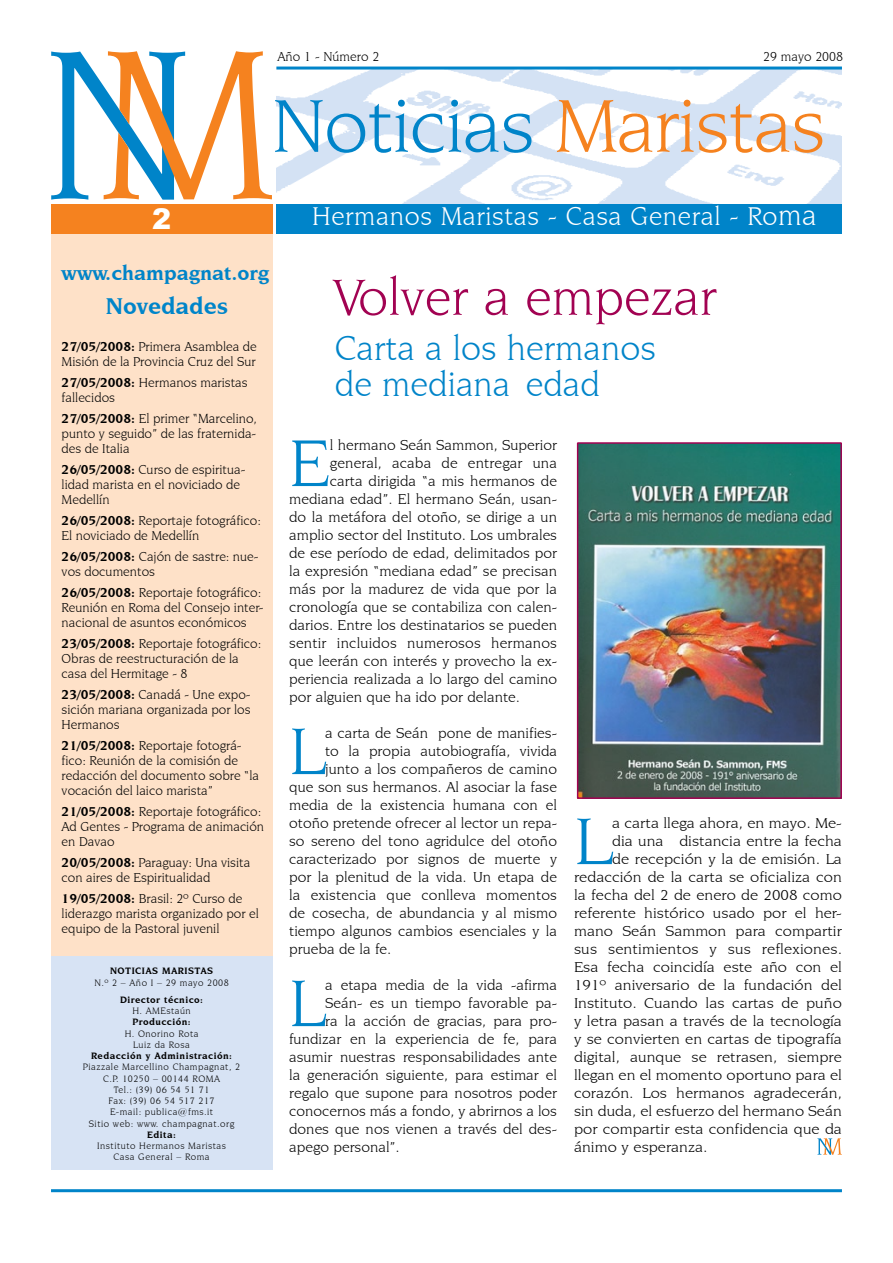
<style>
.page{position:relative;width:893px;height:1263px;background:#fff}
.page>*{position:absolute;margin:0;border:0;box-sizing:border-box;transform-origin:0 0}
.t1{font:79.5px "Novarese IT Cby BT";letter-spacing:-.015em;color:#0084c9}
.t2{font:70.05px "Novarese IT Cby BT";color:#0084c9;scale:1.04 1}
.t3{font:70.05px "Novarese IT Cby BT";color:#0084c9;scale:1.1 1}
.t4{font:54px "Novarese IT Cby BT";color:#a20252}
.t5{font:36px/36px "Novarese IT Cby BT";color:#0084c9}
.t6{font:900 28.5px "Arial";color:#fff}
.t7{font:27px "Novarese IT Cby BT";letter-spacing:.02em;color:#fff}
.t8{font:700 24px "Novarese IT Cby BT";color:#0085ca}
.t9{font:700 21px "Novarese IT Cby BT";color:#0084c9}
.t10{font:15px "Novarese IT Cby BT";color:#000;scale:1.04 1}
.t11{font:15px "Novarese IT Cby BT";color:#000;scale:1.1 1}
.t12{font:13.5px/15px "Novarese IT Cby BT";color:#000}
.t13{font:9.75px/11.2px "Novarese IT Cby BT";letter-spacing:.05em;color:#000;text-align:center}
.t14{font:700 9.75px "Novarese IT Cby BT";letter-spacing:.05em;color:#000}
.s1{color:#f5821f}
.s2{font-size:30px}
.s3{font-weight:700}
.s4{font-size:13.95px}
</style>
<div class="page">
<img style="left:276px;top:70px;width:566px;height:134px">
<hr style="left:276px;top:67px;width:566px;height:3px;background:#0084c9">
<div style="left:276px;top:204px;width:566px;height:30px;background:#0084c9"></div>
<svg style="left:51px;top:51px;width:221px;height:149px"></svg>
<hr style="left:51px;top:1189px;width:791px;height:3px;background:#0084c9">
<div style="left:51px;top:234px;width:221px;height:730px;background:#fee1c8"></div>
<div style="left:51px;top:956px;width:221px;height:213px;background:#d7e3f4"></div>
<div style="left:51px;top:204px;width:221px;height:30px;background:#f5821f"></div>
<img style="left:580px;top:445px;width:259px;height:351px">
<div style="left:577px;top:442px;width:265px;height:357px;border:2px solid #a20252"></div>
<svg style="left:817px;top:1138px;width:25px;height:17px"></svg>
<p class="t12" style="left:277px;top:49px;width:103px">Año 1 - Número 2</p>
<p class="t12" style="left:763px;top:49px;width:81px">29 mayo 2008</p>
<h3 class="t6" style="left:152px;top:198px;width:21px">2</h3>
<h1 class="t1" style="left:272px;top:79px;width:555px">Noticias <span class="s1">Maristas</span></h1>
<h3 class="t7" style="left:312px;top:201px;width:506px">Hermanos Maristas - Casa General - Ro<span class="s2">ma</span></h3>
<h3 class="t9" style="left:62px;top:260px;width:209px">www.champagnat.org</h3>
<h3 class="t8" style="left:106px;top:291px;width:124px">Novedades</h3>
<p class="t12" style="left:62px;top:339px;width:197px"><span class="s3">27/05/2008:</span> Primera Asamblea de<br>Misión de la Provincia Cruz del Sur</p>
<p class="t12" style="left:62px;top:375px;width:187px"><span class="s3">27/05/2008:</span> Hermanos maristas fallecidos</p>
<p class="t12" style="left:62px;top:411px;width:197px;text-align:justify"><span class="s3">27/05/2008:</span> E<span class="s4">l primer “Mar</span>celino, punto y seguido” de las fraternida&shy;des de Italia</p>
<p class="t12" style="left:62px;top:462px;width:185px"><span class="s3">26/05/2008:</span> Curso de espiritua&shy;lidad marista en el noviciado de<br>Medellín</p>
<p class="t12" style="left:62px;top:513px;width:201px"><span class="s3">26/05/2008:</span> Reportaje fotográfico:<br>El noviciado de Medellín</p>
<p class="t12" style="left:62px;top:549px;width:198px"><span class="s3">26/05/2008:</span> Cajón de sastre: nue&shy;vos documentos</p>
<p class="t12" style="left:62px;top:585px;width:203px"><span class="s3">26/05/2008:</span> Reportaje fotográfico:<br>Reunión en Roma del Consejo inter&shy;nacional de asuntos económicos</p>
<p class="t12" style="left:62px;top:636px;width:201px"><span class="s3">23/05/2008:</span> Reportaje fotográfico:<br>Obras de reestructuración de la casa del Hermitage - 8</p>
<p class="t12" style="left:62px;top:687px;width:190px;text-align:justify"><span class="s3">23/05/2008:</span> Canadá - Une expo&shy;sición mariana organizada por los Hermanos</p>
<p class="t12" style="left:62px;top:738px;width:199px"><span class="s3">21/05/2008:</span> Reportaje fotográ&shy;fico: Reunión de la comisión de redacción del documento sobre “la vocación del laico marista”</p>
<p class="t12" style="left:62px;top:804px;width:204px"><span class="s3">21/05/2008:</span> Reportaje fotográfico:<br>Ad Gentes - Programa de animación en Davao</p>
<p class="t12" style="left:62px;top:855px;width:190px"><span class="s3">20/05/2008:</span> Paraguay: Una visita con aires de Espiritualidad</p>
<p class="t12" style="left:62px;top:891px;width:199px"><span class="s3">19/05/2008:</span> Brasil: 2º Curso de liderazgo marista organizado por el equipo de la Pastoral juvenil</p>
<p class="t14" style="left:110px;top:965px;width:104px">noticiaS MARISTAS</p>
<p class="t13" style="left:94px;top:977px;width:136px">N.º 2 – Año I – 29 mayo 2008</p>
<p class="t14" style="left:120px;top:994px;width:85px">Director técnico:</p>
<p class="t13" style="left:132px;top:1005px;width:60px">H. AMEstaún</p>
<p class="t14" style="left:132px;top:1016px;width:60px">Producción:</p>
<p class="t13" style="left:125px;top:1028px;width:75px">H. Onorino Rota<br>Luiz da Rosa</p>
<p class="t14" style="left:91px;top:1050px;width:143px">Redacción y Administración:</p>
<p class="t13" style="left:83px;top:1061px;width:159px">Piazzale Marcellino Champagnat, 2<br>C.P. 10250 – 00144 ROMA<br>Tel.: (39) 06 54 51 71<br>Fax: (39) 06 54 517 217<br>E-mail: publica@fms.it<br>Sitio web: www. champagnat.org</p>
<p class="t14" style="left:147px;top:1129px;width:30px">Edita:</p>
<p class="t13" style="left:97px;top:1140px;width:130px">Instituto Hermanos Maristas<br>Casa General – Roma</p>
<h3 class="t4" style="left:335px;top:265px;width:383px">Volver a empezar</h3>
<h3 class="t5" style="left:335px;top:330px;width:323px">Carta a los hermanos de mediana edad</h3>
<h2 class="t2" style="left:289px;top:422px;width:41px">E</h2>
<p class="t10" style="left:330px;top:436px;width:220px">l hermano Seán Sammon, Superior</p>
<p class="t10" style="left:330px;top:454px;width:220px">general, acaba de entregar una</p>
<p class="t10" style="left:330px;top:472px;width:220px">carta dirigida “a mis hermanos de</p>
<p class="t10" style="left:289px;top:490px;width:259px">mediana edad”. El hermano Seán, usan-</p>
<p class="t10" style="left:289px;top:508px;width:259px">do la metáfora del otoño, se dirige a un</p>
<p class="t10" style="left:289px;top:526px;width:259px">amplio sector del Instituto. Los umbrales</p>
<p class="t10" style="left:289px;top:544px;width:259px">de ese período de edad, delimitados por</p>
<p class="t10" style="left:289px;top:562px;width:259px">la expresión “mediana edad” se precisan</p>
<p class="t10" style="left:289px;top:580px;width:259px">más por la madurez de vida que por la</p>
<p class="t10" style="left:289px;top:598px;width:259px">cronología que se contabiliza con calen-</p>
<p class="t10" style="left:289px;top:616px;width:259px">darios. Entre los destinatarios se pueden</p>
<p class="t10" style="left:289px;top:634px;width:259px">sentir incluidos numerosos hermanos</p>
<p class="t10" style="left:289px;top:652px;width:259px">que leerán con interés y provecho la ex-</p>
<p class="t10" style="left:289px;top:670px;width:259px">periencia realizada a lo largo del camino</p>
<p class="t10" style="left:289px;top:688px;width:223px">por alguien que ha ido por delante.</p>
<h2 class="t2" style="left:289px;top:710px;width:36px">L</h2>
<p class="t10" style="left:325px;top:724px;width:225px">a carta de Seán pone de manifies-</p>
<p class="t10" style="left:325px;top:742px;width:225px">to la propia autobiografía, vivida</p>
<p class="t10" style="left:325px;top:760px;width:224px">junto a los compañeros de camino</p>
<p class="t10" style="left:289px;top:778px;width:259px">que son sus hermanos. Al asociar la fase</p>
<p class="t10" style="left:289px;top:796px;width:259px">media de la existencia humana con el</p>
<p class="t10" style="left:289px;top:814px;width:259px">otoño pretende ofrecer al lector un repa-</p>
<p class="t10" style="left:289px;top:832px;width:259px">so sereno del tono agridulce del otoño</p>
<p class="t10" style="left:289px;top:850px;width:259px">caracterizado por signos de muerte y</p>
<p class="t10" style="left:289px;top:868px;width:259px">por la plenitud de la vida. Un etapa de</p>
<p class="t10" style="left:289px;top:886px;width:259px">la existencia que conlleva momentos</p>
<p class="t10" style="left:289px;top:904px;width:259px">de cosecha, de abundancia y al mismo</p>
<p class="t10" style="left:289px;top:922px;width:259px">tiempo algunos cambios esenciales y la</p>
<p class="t10" style="left:289px;top:940px;width:100px">prueba de la fe.</p>
<h2 class="t2" style="left:289px;top:962px;width:36px">L</h2>
<p class="t10" style="left:325px;top:976px;width:225px">a etapa media de la vida -afirma</p>
<p class="t10" style="left:325px;top:994px;width:225px">Seán- es un tiempo favorable pa-</p>
<p class="t10" style="left:325px;top:1012px;width:225px">ra la acción de gracias, para pro-</p>
<p class="t10" style="left:289px;top:1030px;width:259px">fundizar en la experiencia de fe, para</p>
<p class="t10" style="left:289px;top:1048px;width:259px">asumir nuestras responsabilidades ante</p>
<p class="t10" style="left:289px;top:1066px;width:259px">la generación siguiente, para estimar el</p>
<p class="t10" style="left:289px;top:1084px;width:259px">regalo que supone para nosotros poder</p>
<p class="t10" style="left:289px;top:1102px;width:259px">conocernos más a fondo, y abrirnos a los</p>
<p class="t10" style="left:289px;top:1120px;width:259px">dones que nos vienen a través del des-</p>
<p class="t10" style="left:289px;top:1138px;width:108px">apego personal”.</p>
<h2 class="t3" style="left:574px;top:800px;width:36px">L</h2>
<p class="t11" style="left:612px;top:814px;width:210px">a carta llega ahora, en mayo. Me-</p>
<p class="t11" style="left:612px;top:832px;width:210px">dia una distancia entre la fecha</p>
<p class="t11" style="left:612px;top:850px;width:210px">de recepción y la de emisión. La</p>
<p class="t11" style="left:574px;top:868px;width:245px">redacción de la carta se oficializa con</p>
<p class="t11" style="left:574px;top:886px;width:245px">la fecha del 2 de enero de 2008 como</p>
<p class="t11" style="left:574px;top:904px;width:245px">referente histórico usado por el her-</p>
<p class="t11" style="left:574px;top:922px;width:245px">mano Seán Sammon para compartir</p>
<p class="t11" style="left:574px;top:940px;width:245px">sus sentimientos y sus reflexiones.</p>
<p class="t11" style="left:574px;top:958px;width:245px">Esa fecha coincidía este año con el</p>
<p class="t11" style="left:574px;top:976px;width:245px">191º aniversario de la fundación del</p>
<p class="t11" style="left:574px;top:994px;width:245px">Instituto. Cuando las cartas de puño</p>
<p class="t11" style="left:574px;top:1012px;width:245px">y letra pasan a través de la tecnología</p>
<p class="t11" style="left:574px;top:1030px;width:245px">y se convierten en cartas de tipografía</p>
<p class="t11" style="left:574px;top:1048px;width:245px">digital, aunque se retrasen, siempre</p>
<p class="t11" style="left:574px;top:1066px;width:245px">llegan en el momento oportuno para el</p>
<p class="t11" style="left:574px;top:1084px;width:245px">corazón. Los hermanos agradecerán,</p>
<p class="t11" style="left:574px;top:1102px;width:245px">sin duda, el esfuerzo del hermano Seán</p>
<p class="t11" style="left:574px;top:1120px;width:245px">por compartir esta confidencia que da</p>
<p class="t11" style="left:574px;top:1138px;width:123px">ánimo y esperanza.</p>
</div>
